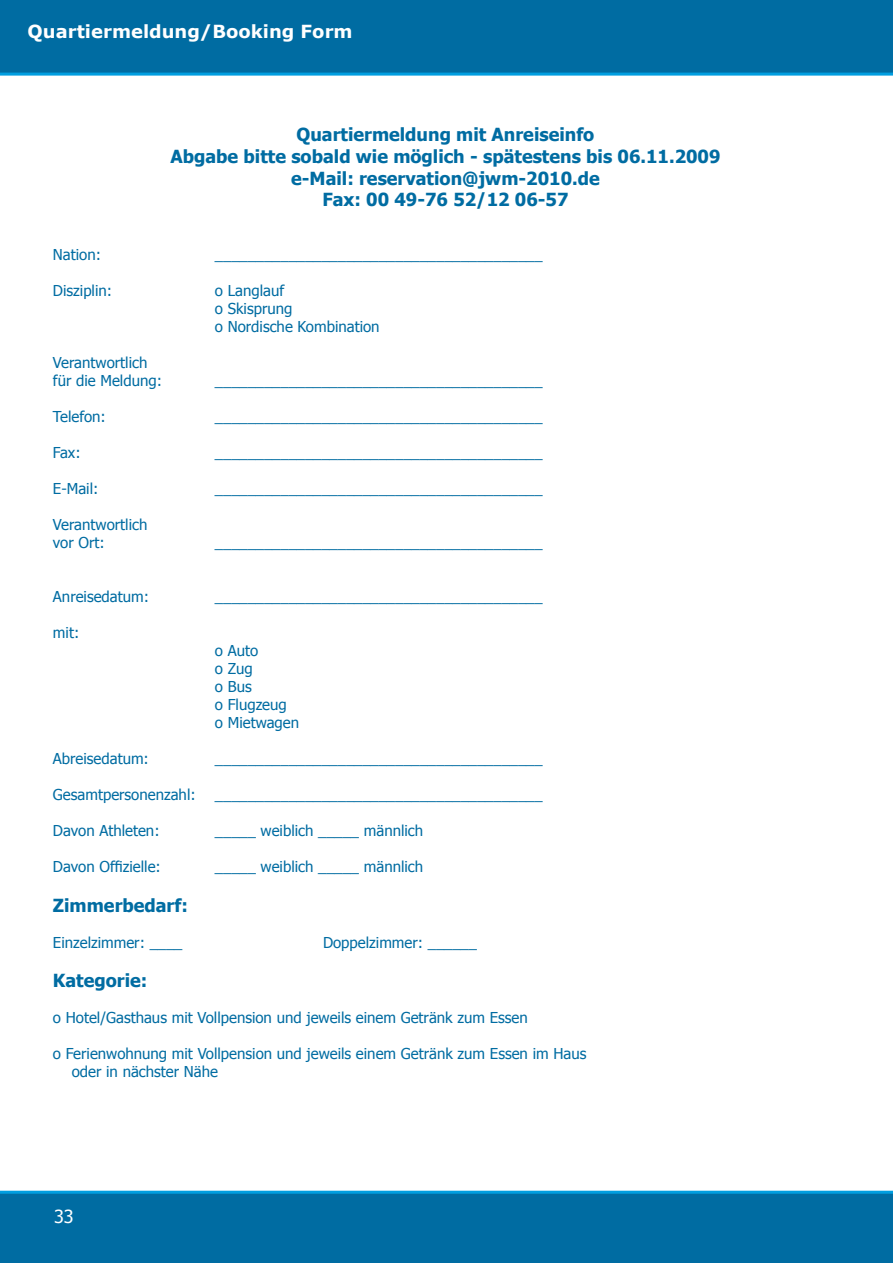
<style>
.page{position:relative;width:893px;height:1263px;background:#fff}
.page>*{position:absolute;margin:0;border:0;box-sizing:border-box;transform-origin:0 0}
.t1{font:700 18px/21.6px "Tahoma";color:#006ca2;text-align:center}
.t2{font:700 18px "Verdana";color:#fff}
.t3{font:18px "Tahoma";color:#fff}
.t4{font:15px/18px "Tahoma";color:#006ca2}
</style>
<div class="page">
<div style="left:0;top:0;width:893px;height:76px;background:#006ca2"></div>
<div style="left:0;top:1191px;width:893px;height:72px;background:#006ca2"></div>
<p class="t2" style="left:28px;top:20px;width:326px">Quartiermeldung/Booking Form</p>
<p class="t4" style="left:53px;top:245px;width:50px">Nation:</p>
<p class="t1" style="left:170px;top:123px;width:552px">Quartiermeldung mit Anreiseinfo<br>Abgabe bitte sobald wie möglich - spätestens bis 06.11.2009 e-Mail: reservation@jwm-2010.de<br>Fax: 00 49-76 52/12 06-57</p>
<p class="t4" style="left:215px;top:245px;width:329px">________________________________________</p>
<p class="t4" style="left:53px;top:281px;width:61px">Disziplin:</p>
<p class="t4" style="left:215px;top:281px;width:166px">o Langlauf<br>o Skisprung<br>o Nordische Kombination</p>
<p class="t4" style="left:53px;top:353px;width:111px">Verantwortlich für die Meldung:</p>
<p class="t4" style="left:215px;top:371px;width:329px">________________________________________</p>
<p class="t4" style="left:53px;top:407px;width:54px">Telefon:</p>
<p class="t4" style="left:215px;top:407px;width:329px">________________________________________</p>
<p class="t4" style="left:53px;top:443px;width:29px">Fax:</p>
<p class="t4" style="left:215px;top:443px;width:329px">________________________________________</p>
<p class="t4" style="left:53px;top:479px;width:47px">E-Mail:</p>
<p class="t4" style="left:215px;top:479px;width:329px">________________________________________</p>
<p class="t4" style="left:53px;top:515px;width:96px">Verantwortlich vor Ort:</p>
<p class="t4" style="left:215px;top:533px;width:329px">________________________________________</p>
<p class="t4" style="left:53px;top:587px;width:98px">Anreisedatum:</p>
<p class="t4" style="left:53px;top:623px;width:28px">mit:</p>
<p class="t4" style="left:53px;top:749px;width:97px">Abreisedatum:</p>
<p class="t4" style="left:53px;top:785px;width:144px">Gesamtpersonenzahl:</p>
<p class="t4" style="left:215px;top:587px;width:329px">________________________________________</p>
<p class="t4" style="left:215px;top:641px;width:86px">o Auto<br>o Zug<br>o Bus<br>o Flugzeug<br>o Mietwagen</p>
<p class="t4" style="left:215px;top:749px;width:329px">________________________________________</p>
<p class="t4" style="left:215px;top:785px;width:329px">________________________________________</p>
<p class="t4" style="left:53px;top:821px;width:108px">Davon Athleten:</p>
<p class="t4" style="left:215px;top:821px;width:210px">_____ weiblich _____ männlich</p>
<p class="t4" style="left:53px;top:857px;width:109px">Davon Offizielle:</p>
<p class="t4" style="left:215px;top:857px;width:210px">_____ weiblich _____ männlich</p>
<p class="t1" style="left:53px;top:893px;width:136px">Zimmerbedarf:</p>
<p class="t4" style="left:53px;top:933px;width:131px">Einzelzimmer: ____</p>
<p class="t4" style="left:323px;top:933px;width:155px">Doppelzimmer: ______</p>
<p class="t1" style="left:53px;top:969px;width:96px">Kategorie:</p>
<p class="t4" style="left:53px;top:1008px;width:476px">o Hotel/Gasthaus mit Vollpension und jeweils einem Getränk zum Essen</p>
<p class="t4" style="left:72px;top:1044px;width:516px;text-indent:-19px">o Ferienwohnung mit Vollpension und jeweils einem Getränk zum Essen im Haus oder in nächster Nähe</p>
<p class="t3" style="left:54px;top:1205px;width:21px">33</p>
</div>
